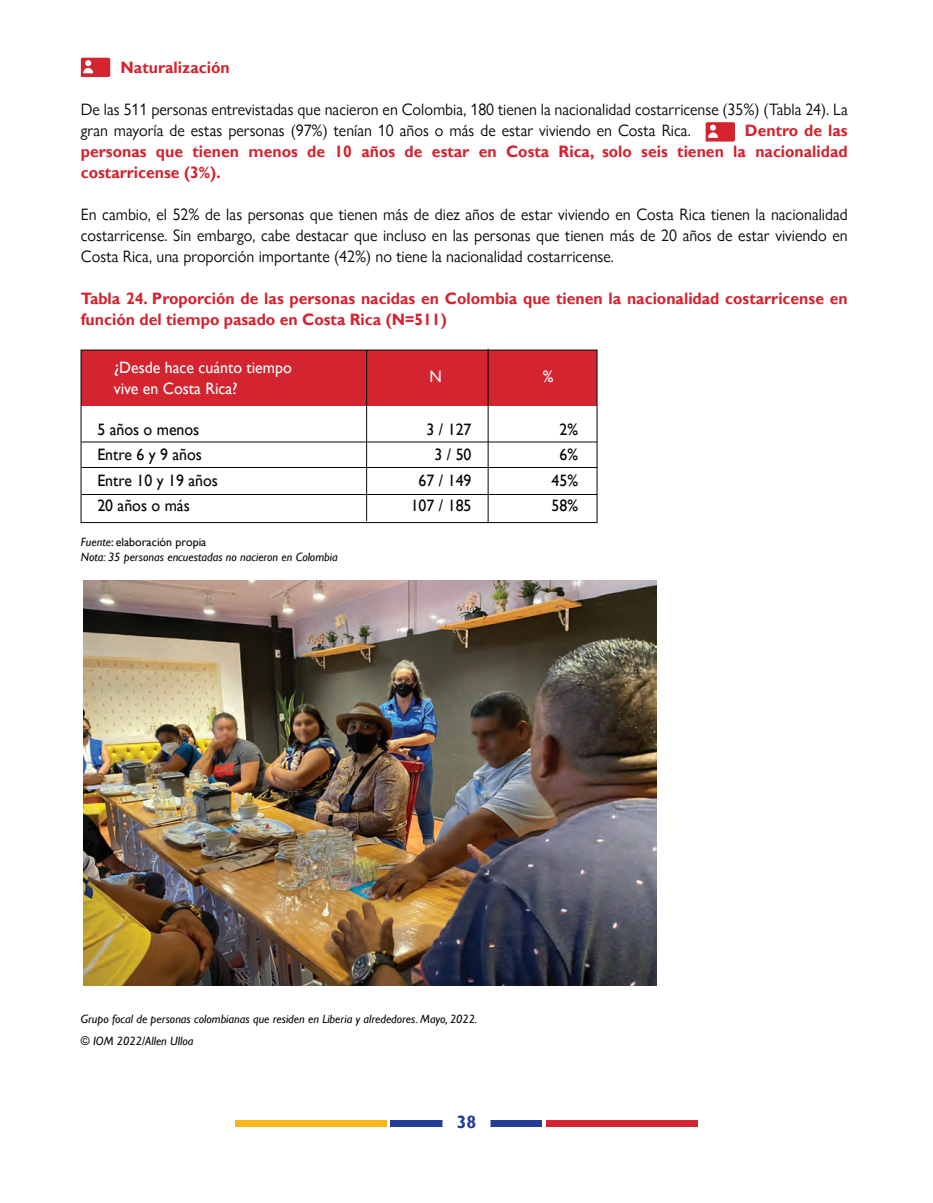
<style>
.page{position:relative;width:933px;height:1203px;background:#fff}
.page>*{position:absolute;margin:0;border:0;box-sizing:border-box;transform-origin:0 0}
.t1{font:700 17.85px "Gill Sans";color:#233e95}
.t2{font:16.5px/21px "Gill Sans Nova";color:#050504;scale:.96 1}
.t3{font:700 16.5px/21px "Gill Sans";color:#d32430;text-align:justify;scale:.96 1}
.t4{font:16.5px/25.5px "Gill Sans";color:#050504;text-align:right;scale:.96 1}
.t5{font:16.5px/21px "Gill Sans";color:#fff;scale:.96 1}
.t6{font:italic 12px/15px "Gill Sans";color:#050504}
.s1{font-style:normal}
</style>
<div class="page">
<svg style="left:81px;top:58px;width:29px;height:19px"></svg>
<svg style="left:706px;top:122px;width:29px;height:20px"></svg>
<hr style="left:82px;top:442px;width:515px;height:1px;background:#050504">
<hr style="left:82px;top:467px;width:515px;height:1px;background:#050504">
<hr style="left:82px;top:494px;width:515px;height:1px;background:#050504">
<div style="left:81px;top:350px;width:515px;height:56px;background:#d32430"></div>
<hr style="left:488px;top:349px;width:1px;height:174px;background:#050504">
<hr style="left:366px;top:350px;width:1px;height:171px;background:#050504">
<div style="left:81px;top:350px;width:516px;height:173px;border:1px solid #050504"></div>
<img style="left:83px;top:581px;width:573px;height:405px">
<div style="left:235px;top:1120px;width:151px;height:7px;background:#fcb61d"></div>
<div style="left:391px;top:1120px;width:151px;height:7px;background:#233e95"></div>
<div style="left:547px;top:1120px;width:151px;height:7px;background:#d32430"></div>
<div style="left:442px;top:1099px;width:49px;height:49px;background:#fff;border-radius:50%"></div>
<p class="t3" style="left:121px;top:57px;width:115px">Naturalización</p>
<p class="t2" style="left:81px;top:98px;width:800px">De las 511 personas entrevistadas que nacieron en Colombia, 180 tienen la nacionalidad costarricense (35%) (Tabla 24). La gran mayoría de estas personas (97%) tenían 10 años o más de estar viviendo en Costa Rica.</p>
<p class="t3" style="left:81px;top:120px;width:800px;text-indent:664px">Dentro de las personas que tienen menos de 10 años de estar en Costa Rica, solo seis tienen la nacionalidad costarricense (3%).</p>
<p class="t2" style="left:81px;top:203px;width:800px;text-align:justify">En cambio, el 52% de las personas que tienen más de diez años de estar viviendo en Costa Rica tienen la nacionalidad costarricense. Sin embargo, cabe destacar que incluso en las personas que tienen más de 20 años de estar viviendo en Costa Rica, una proporción importante (42%) no tiene la nacionalidad costarricense.</p>
<p class="t3" style="left:81px;top:288px;width:800px">Tabla 24. Proporción de las personas nacidas en Colombia que tienen la nacionalidad costarricense en función del tiempo pasado en Costa Rica (N=511)</p>
<p class="t5" style="left:114px;top:357px;width:187px">¿Desde hace cuánto tiempo vive en Costa Rica?</p>
<p class="t5" style="left:429px;top:366px;width:14px">N</p>
<p class="t5" style="left:543px;top:366px;width:13px">%</p>
<p class="t4" style="left:97px;top:417px;width:127px;text-align:left">5 años o menos<br>Entre 6 y 9 años<br>Entre 10 y 19 años<br>20 años o más</p>
<p class="t4" style="left:411px;top:417px;width:65px">3 / 127<br>3 / 50<br>67 / 149<br>107 / 185</p>
<p class="t4" style="left:552px;top:417px;width:29px;text-align:center">2%<br>6%<br>45%<br>58%</p>
<p class="t6" style="left:81px;top:534px;width:258px">Fuente<span class="s1">: elaboración propia<br></span>Nota: 35 personas encuestadas no nacieron en Colombia</p>
<p class="t6" style="left:81px;top:1008px;width:398px;line-height:22.5px">Grupo focal de personas colombianas que residen en Liberia y alrededores. Mayo, 2022. © IOM 2022/Allen Ulloa</p>
<p class="t1" style="left:457px;top:1111px;width:21px">38</p>
</div>
